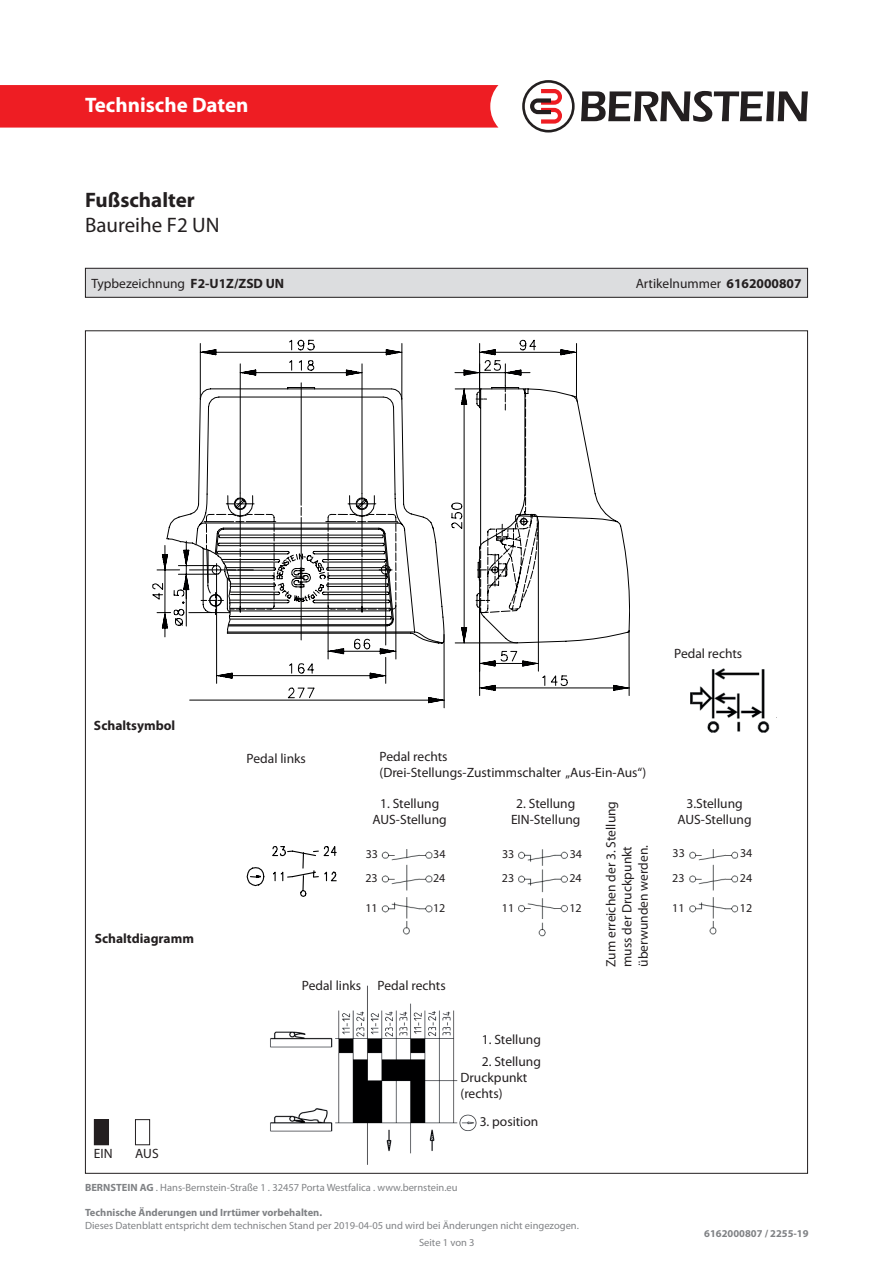
<style>
.page{position:relative;width:893px;height:1263px;background:#fff}
.page>*{position:absolute;margin:0;border:0;box-sizing:border-box;transform-origin:0 0}
.t1{font:700 21px "Myriad Pro";color:#fff}
.t2{font:21px "Myriad Pro";color:#231f20}
.t3{font:700 21px "Myriad Pro";color:#231f20}
.t4{font:13.5px/16.2px "Myriad Pro";color:#231f20;text-align:center}
.t5{font:700 13.5px "Myriad Pro";color:#231f20}
.t6{font:12px "Myriad Pro";color:#231f20}
.t7{font:10.5px "Myriad Pro";color:#808285}
.t8{font:700 10.5px "Myriad Pro";color:#808285}
.s1{font-weight:700}
</style>
<div class="page">
<div style="left:0;top:85px;width:498px;height:43px;background:#ee1d23"></div>
<svg style="left:581px;top:91px;width:227px;height:31px"></svg>
<svg style="left:522px;top:80px;width:53px;height:53px"></svg>
<img style="left:381px;top:849px;width:52px;height:86px">
<svg style="left:152px;top:340px;width:478px;height:359px"></svg>
<svg style="left:202px;top:388px;width:326px;height:256px"></svg>
<svg style="left:209px;top:386px;width:320px;height:227px"></svg>
<img style="left:501px;top:849px;width:67px;height:88px">
<img style="left:689px;top:849px;width:50px;height:86px">
<svg style="left:247px;top:846px;width:90px;height:51px"></svg>
<div style="left:94px;top:1119px;width:15px;height:26px;background:#231f20"></div>
<div style="left:135px;top:1119px;width:15px;height:26px;border:1px solid #231f20"></div>
<img style="left:270px;top:985px;width:207px;height:179px">
<img style="left:690px;top:668px;width:80px;height:65px">
<div style="left:502px;top:849px;width:15px;height:11px;background:#fff"></div>
<div style="left:502px;top:873px;width:15px;height:12px;background:#fff"></div>
<div style="left:502px;top:903px;width:15px;height:12px;background:#fff"></div>
<div style="left:85px;top:268px;width:722px;height:29px;background:#dcdddf"></div>
<div style="left:85px;top:268px;width:723px;height:30px;border:1px solid #231f20"></div>
<div style="left:460px;top:1072px;width:103px;height:31px;background:#fff"></div>
<h1 class="t1" style="left:85px;top:91px;width:165px">Technische Daten</h1>
<p class="t3" style="left:85px;top:186px;width:111px">Fußschalter</p>
<p class="t2" style="left:85px;top:212px;width:136px">Baureihe F2 UN</p>
<p class="t4" style="left:91px;top:275px;width:194px">Typbezeichnung <span class="s1">F2-U1Z/ZSD UN</span></p>
<p class="t4" style="left:636px;top:275px;width:167px">Artikelnummer <span class="s1">6162000807</span></p>
<p class="t5" style="left:94px;top:717px;width:83px">Schaltsymbol</p>
<p class="t5" style="left:95px;top:930px;width:101px">Schaltdiagramm</p>
<p class="t4" style="left:94px;top:1145px;width:20px">EIN</p>
<p class="t4" style="left:135px;top:1145px;width:25px">AUS</p>
<p class="t4" style="left:247px;top:750px;width:61px">Pedal links</p>
<p class="t4" style="left:674px;top:645px;width:70px">Pedal rechts</p>
<p class="t4" style="left:379px;top:748px;width:268px;text-align:left">Pedal rechts<br>(Drei-Stellungs-Zustimmschalter „Aus-Ein-Aus“)</p>
<p class="t4" style="left:373px;top:795px;width:76px">1. Stellung<br>AUS-Stellung</p>
<p class="t4" style="left:511px;top:795px;width:71px">2. Stellung<br>EIN-Stellung</p>
<p class="t4" style="left:677px;top:795px;width:76px">3.Stellung<br>AUS-Stellung</p>
<p class="t4" style="left:603px;top:967px;width:167px;text-align:left;rotate:-90deg">Zum erreichen der 3. Stellung muss der Druckpunkt überwunden werden.</p>
<p class="t6" style="left:672px;top:846px;width:14px">33</p>
<p class="t6" style="left:740px;top:846px;width:14px">34</p>
<p class="t6" style="left:672px;top:871px;width:14px">23</p>
<p class="t6" style="left:740px;top:871px;width:14px">24</p>
<p class="t6" style="left:672px;top:900px;width:14px">11</p>
<p class="t6" style="left:740px;top:900px;width:14px">12</p>
<p class="t6" style="left:366px;top:846px;width:14px">33</p>
<p class="t6" style="left:433px;top:846px;width:14px">34</p>
<p class="t6" style="left:365px;top:871px;width:14px">23</p>
<p class="t6" style="left:433px;top:871px;width:14px">24</p>
<p class="t6" style="left:365px;top:901px;width:14px">11</p>
<p class="t6" style="left:433px;top:901px;width:14px">12</p>
<p class="t6" style="left:502px;top:846px;width:14px">33</p>
<p class="t6" style="left:570px;top:846px;width:14px">34</p>
<p class="t6" style="left:502px;top:871px;width:14px">23</p>
<p class="t6" style="left:569px;top:871px;width:14px">24</p>
<p class="t6" style="left:502px;top:901px;width:14px">11</p>
<p class="t6" style="left:569px;top:901px;width:14px">12</p>
<p class="t4" style="left:302px;top:977px;width:61px">Pedal links</p>
<p class="t4" style="left:378px;top:977px;width:70px">Pedal rechts</p>
<p class="t4" style="left:482px;top:1031px;width:61px">1. Stellung</p>
<p class="t4" style="left:482px;top:1053px;width:61px">2. Stellung</p>
<p class="t4" style="left:460px;top:1069px;width:68px;text-align:left">Druckpunkt (rechts)</p>
<p class="t4" style="left:480px;top:1113px;width:60px">3. position</p>
<p class="t7" style="left:85px;top:1181px;width:374px"><span class="s1">BERNSTEIN AG</span> . Hans-Bernstein-Straße 1 . 32457 Porta Westfalica . www.bernstein.eu</p>
<p class="t8" style="left:85px;top:1206px;width:239px">Technische Änderungen und Irrtümer vorbehalten.</p>
<p class="t7" style="left:85px;top:1219px;width:495px">Dieses Datenblatt entspricht dem technischen Stand per 2019-04-05 und wird bei Änderungen nicht eingezogen.</p>
<p class="t7" style="left:419px;top:1236px;width:57px">Seite 1 von 3</p>
<p class="t8" style="left:704px;top:1227px;width:106px">6162000807 / 2255-19</p>
</div>
